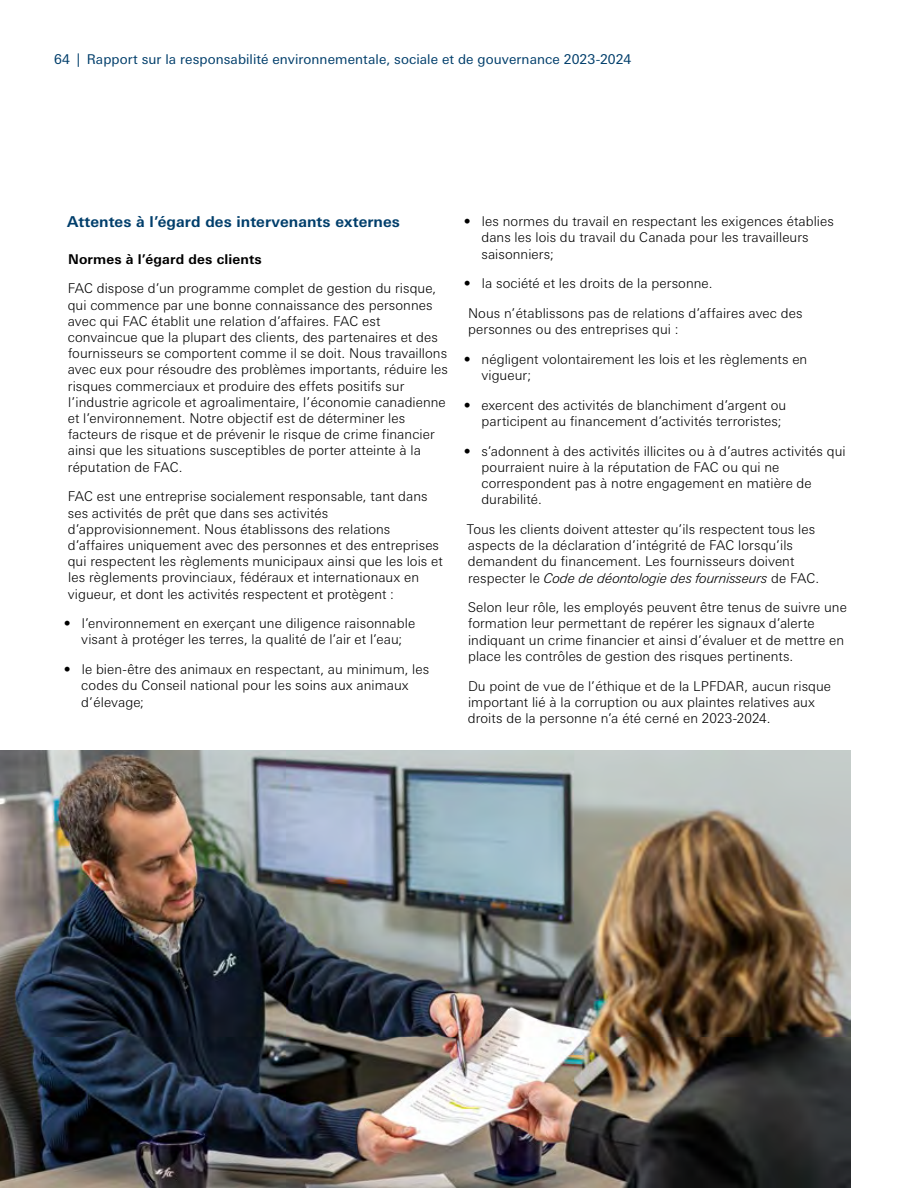
<style>
.page{position:relative;width:918px;height:1188px;background:#fff}
.page>*{position:absolute;margin:0;border:0;box-sizing:border-box;transform-origin:0 0}
.H3{font:700 15px "Univers Next Pro";letter-spacing:.005em;color:#003e6b}
.Body{font:300 13.5px/16.2px "Univers Next Pro";letter-spacing:.005em;color:#000}
.t1{font:13.5px "Univers Next Pro";letter-spacing:.005em;color:#003e6b}
.H4{font:700 13.5px "Univers Next Pro";letter-spacing:.01em;color:#000}
.s1{font-style:italic}
</style>
<div class="page">
<img style="left:0;top:751px;width:850px;height:437px">
<p class="t1" style="left:54px;top:52px;width:579px">64 | Rapport sur la responsabilité environnementale, sociale et de gouvernance 2023-2024</p>
<p class="H3" style="left:67px;top:213px;width:334px">Attentes à l’égard des intervenants externes</p>
<p class="H4" style="left:68px;top:251px;width:195px">Normes à l’égard des clients</p>
<p class="Body" style="left:68px;top:280px;width:382px">FAC dispose d’un programme complet de gestion du risque, qui commence par une bonne connaissance des personnes avec qui FAC établit une relation d’affaires. FAC est convaincue que la plupart des clients, des partenaires et des fournisseurs se comportent comme il se doit. Nous travaillons avec eux pour résoudre des problèmes importants, réduire les risques commerciaux et produire des effets positifs sur l’industrie agricole et agroalimentaire, l’économie canadienne et l’environnement. Notre objectif est de déterminer les facteurs de risque et de prévenir le risque de crime financier ainsi que les situations susceptibles de porter atteinte à la réputation de FAC.</p>
<p class="Body" style="left:68px;top:488px;width:377px">FAC est une entreprise socialement responsable, tant dans ses activités de prêt que dans ses activités d’approvisionnement. Nous établissons des relations d’affaires uniquement avec des personnes et des entreprises qui respectent les règlements municipaux ainsi que les lois et les règlements provinciaux, fédéraux et internationaux en vigueur, et dont les activités respectent et protègent :</p>
<p class="Body" style="left:64px;top:615px;width:353px;text-align:center">• l’environnement en exerçant une diligence raisonnable visant à protéger les terres, la qualité de l’air et l’eau;</p>
<p class="Body" style="left:81px;top:661px;width:350px;text-indent:-17px">• le bien-être des animaux en respectant, au minimum, les codes du Conseil national pour les soins aux animaux d’élevage;</p>
<p class="Body" style="left:481px;top:213px;width:354px;text-indent:-17px">• les normes du travail en respectant les exigences établies dans les lois du travail du Canada pour les travailleurs saisonniers;</p>
<p class="Body" style="left:464px;top:275px;width:250px">• la société et les droits de la personne.</p>
<p class="Body" style="left:468px;top:305px;width:336px">Nous n’établissons pas de relations d’affaires avec des personnes ou des entreprises qui :</p>
<p class="Body" style="left:481px;top:351px;width:327px;text-indent:-17px">• négligent volontairement les lois et les règlements en vigueur;</p>
<p class="Body" style="left:482px;top:397px;width:306px;text-indent:-18px">• exercent des activités de blanchiment d’argent ou participent au financement d’activités terroristes;</p>
<p class="Body" style="left:481px;top:443px;width:366px;text-indent:-17px">• s’adonnent à des activités illicites ou à d’autres activités qui pourraient nuire à la réputation de FAC ou qui ne correspondent pas à notre engagement en matière de durabilité.</p>
<p class="Body" style="left:467px;top:521px;width:354px">Tous les clients doivent attester qu’ils respectent tous les aspects de la déclaration d’intégrité de FAC lorsqu’ils demandent du financement. Les fournisseurs doivent respecter le <span class="s1">Code de déontologie des fournisseurs</span> de FAC.</p>
<p class="Body" style="left:468px;top:599px;width:381px">Selon leur rôle, les employés peuvent être tenus de suivre une formation leur permettant de repérer les signaux d’alerte indiquant un crime financier et ainsi d’évaluer et de mettre en place les contrôles de gestion des risques pertinents.</p>
<p class="Body" style="left:468px;top:678px;width:365px">Du point de vue de l’éthique et de la LPFDAR, aucun risque important lié à la corruption ou aux plaintes relatives aux droits de la personne n’a été cerné en 2023-2024.</p>
</div>
